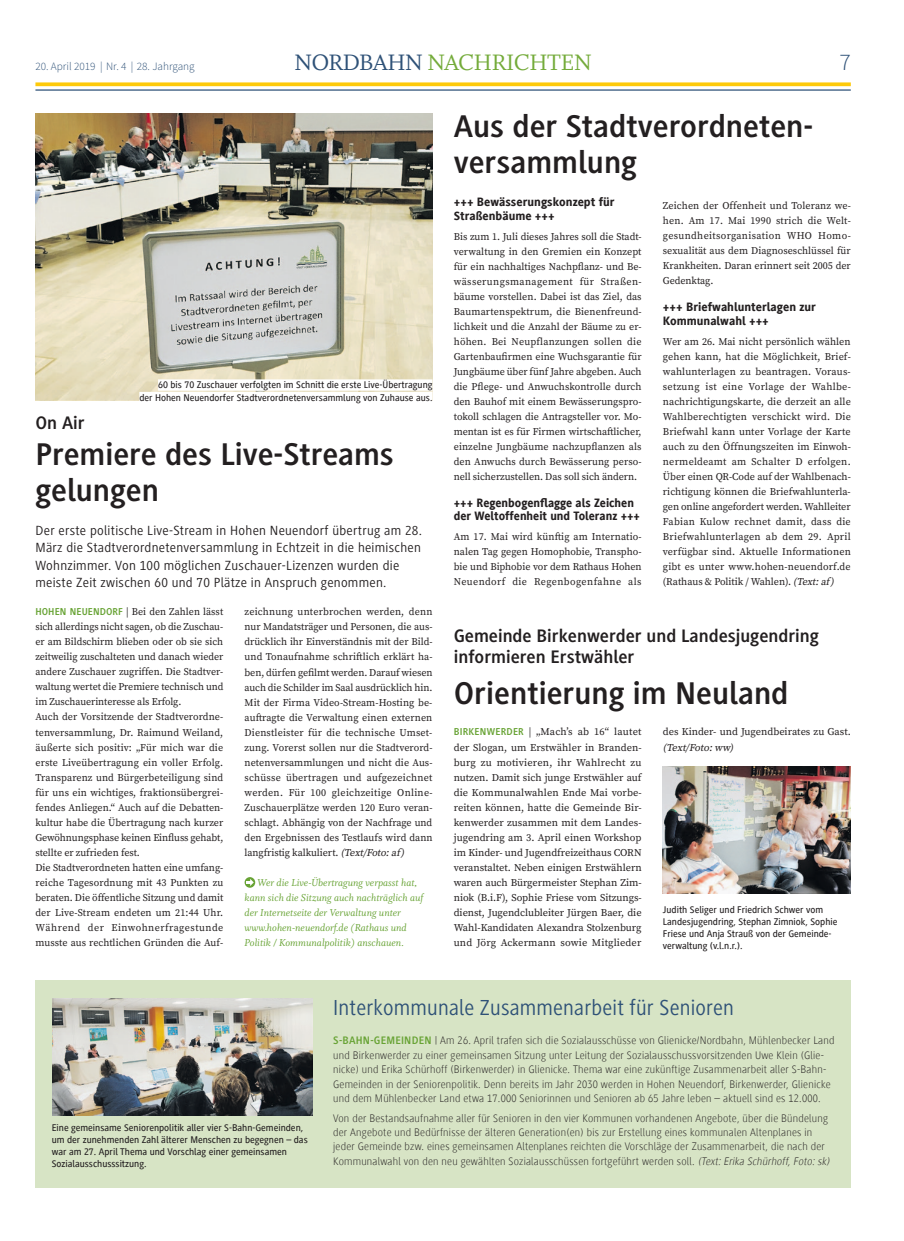
<style>
.page{position:relative;width:904px;height:1241px;background:#fff}
.page>*{position:absolute;margin:0;border:0;box-sizing:border-box;transform-origin:0 0}
.t1{font:700 32.5px/36.2px "Generis Sans Pro";color:#231f20}
.t2{font:25px "Whitman Roman LF";letter-spacing:-.02em;color:#74ab3a}
.t3{font:300 23.75px "Source Sans Pro";color:#2e5177}
.t4{font:22.5px "Generis Sans Pro";letter-spacing:.01em;color:#2e5177;scale:.96 1}
.t5{font:700 18.75px/21.2px "Generis Sans Pro";color:#231f20}
.t6{font:13.75px/17.5px "Generis Sans Pro";letter-spacing:.02em;color:#231f20}
.t7{font:800 12.5px/13.5px "Generis Sans Com";color:#231f20}
.t8{font:800 12.5px/13.5px "Generis Sans Com";color:#231f20;scale:.96 1}
.t9{font:100 11.25px/14.4px "Generis Sans Com";letter-spacing:.02em;color:#231f20}
.t10{font:11.25px/15px "Whitman Italic Os F";color:#68a335}
.t11{font:300 11.25px "Source Sans Pro";color:#2e5177}
.t12{font:10.38px/15px "Source Serif Pro";color:#231f20;text-align:justify}
.t13{font:italic 10.38px "Source Serif Pro";color:#231f20}
.t14{font:500 10px/12px "Generis Sans Com";color:#231f20}
.s1{color:#2e5177}
.s2{font-family:"Generis Sans Pro";font-weight:700;color:#68a335}
.s3{font-style:italic}
</style>
<div class="page">
<svg style="left:35px;top:82px;width:815px;height:4px;background:#fecf24"></svg>
<hr style="left:35px;top:89px;width:815px;height:2px;background:#2e5177">
<svg style="left:244px;top:877px;width:11px;height:10px"></svg>
<svg style="left:246px;top:878px;width:8px;height:7px"></svg>
<img style="left:35px;top:113px;width:397px;height:287px">
<div style="left:158px;top:379px;width:274px;height:11px;background:#fff"></div>
<div style="left:139px;top:392px;width:293px;height:11px;background:#fff"></div>
<div style="left:35px;top:980px;width:815px;height:207px;background:#d7e4c5"></div>
<img style="left:663px;top:766px;width:187px;height:127px">
<img style="left:52px;top:998px;width:261px;height:117px">
<p class="t11" style="left:35px;top:59px;width:161px">20. April 2019 | Nr. 4 | 28. Jahrgang</p>
<h2 class="t2" style="left:294px;top:49px;width:299px"><span class="s1">NORDBAHN</span> NACHRICHTEN</h2>
<h3 class="t3" style="left:839px;top:48px;width:13px">7</h3>
<p class="t14" style="left:139px;top:378px;width:295px;line-height:12.5px;text-align:right">60 bis 70 Zuschauer verfolgten im Schnitt die erste Live-Übertragung<br>der Hohen Neuendorfer Stadtverordnetenversammlung von Zuhause aus.</p>
<h3 class="t5" style="left:35px;top:412px;width:51px">On Air</h3>
<h1 class="t1" style="left:35px;top:436px;width:360px">Premiere des Live-Streams gelungen</h1>
<p class="t6" style="left:35px;top:521px;width:388px">Der erste politische Live-Stream in Hohen Neuendorf übertrug am 28.<br>März die Stadtverordnetenversammlung in Echtzeit in die heimischen Wohnzimmer. Von 100 möglichen Zuschauer-Lizenzen wurden die meiste Zeit zwischen 60 und 70 Plätze in Anspruch genommen.</p>
<p class="t12" style="left:35px;top:604px;width:189px;text-align:left"><span class="s2">H ohen N euendorf</span> | Bei den Zahlen lässt sich allerdings nicht sagen, ob die Zuschau&shy;er am Bildschirm blieben oder ob sie sich zeitweilig zuschalteten und danach wieder andere Zuschauer zugriffen. Die Stadtver&shy;waltung wertet die Premiere technisch und im Zuschauerinteresse als Erfolg.<br>Auch der Vorsitzende der Stadtverordne&shy;tenversammlung, Dr. Raimund Weiland, äußerte sich positiv: „Für mich war die erste Liveübertragung ein voller Erfolg.<br>Transparenz und Bürgerbeteiligung sind für uns ein wichtiges, fraktionsübergrei&shy;fendes Anliegen.“ Auch auf die Debatten&shy;kultur habe die Übertragung nach kurzer Gewöhnungsphase keinen Einfluss gehabt, stellte er zufrieden fest.<br>Die Stadtverordneten hatten eine umfang&shy;reiche Tagesordnung mit 43 Punkten zu beraten. Die öffentliche Sitzung und damit der Live-Stream endeten um 21:44 Uhr.<br>Während der Einwohnerfragestunde musste aus rechtlichen Gründen die Auf-</p>
<p class="t12" style="left:244px;top:605px;width:189px">zeichnung unterbrochen werden, denn nur Mandatsträger und Personen, die aus&shy;drücklich ihr Einverständnis mit der Bild&shy;und Tonaufnahme schriftlich erklärt ha&shy;ben, dürfen gefilmt werden. Darauf wiesen auch die Schilder im Saal ausdrücklich hin.<br>Mit der Firma Video-Stream-Hosting be&shy;auftragte die Verwaltung einen externen Dienstleister für die technische Umset&shy;zung. Vorerst sollen nur die Stadtverord&shy;netenversammlungen und nicht die Aus&shy;schüsse übertragen und aufgezeichnet werden. Für 100 gleichzeitige Online-Zuschauerplätze werden 120 Euro veran&shy;schlagt. Abhängig von der Nachfrage und den Ergebnissen des Testlaufs wird dann langfristig kalkuliert. <span class="s3">(Text/Foto:af)</span></p>
<p class="t10" style="left:244px;top:874px;width:180px;text-indent:13px">Wer die Live-Übertragung verpasst hat, kann sich die Sitzung auch nachträglich auf der Internetseite der Verwaltung unter www.hohen-neuendorf.de (Rathaus und Politik / Kommunalpolitik) anschauen.</p>
<h1 class="t1" style="left:454px;top:108px;width:361px">Aus der Stadtverordneten&shy;versammlung</h1>
<p class="t7" style="left:454px;top:195px;width:162px">+++ Bewässerungskonzept für<br>Straßenbäume +++</p>
<p class="t12" style="left:454px;top:229px;width:189px">Bis zum 1. Juli dieses Jahres soll die Stadt&shy;verwaltung in den Gremien ein Konzept für ein nachhaltiges Nachpflanz- und Be&shy;wässerungsmanagement für Straßen&shy;bäume vorstellen. Dabei ist das Ziel, das Baumartenspektrum, die Bienenfreund&shy;lichkeit und die Anzahl der Bäume zu er&shy;höhen. Bei Neupflanzungen sollen die Gartenbaufirmen eine Wuchsgarantie für Jungbäume über fünf Jahre abgeben. Auch die Pflege- und Anwuchskontrolle durch den Bauhof mit einem Bewässerungspro&shy;tokoll schlagen die Antragsteller vor. Mo&shy;mentan ist es für Firmen wirtschaftlicher, einzelne Jungbäume nachzupflanzen als den Anwuchs durch Bewässerung perso&shy;nell sicherzustellen. Das soll sich ändern.</p>
<p class="t8" style="left:454px;top:495px;width:196px">+++ Regenbogenflagge als Zeichen der Weltoffenheit und Toleranz +++</p>
<p class="t12" style="left:454px;top:529px;width:189px">Am 17. Mai wird künftig am Internatio&shy;nalen Tag gegen Homophobie, Transpho&shy;bie und Biphobie vor dem Rathaus Hohen Neuendorf die Regenbogenfahne als</p>
<p class="t12" style="left:663px;top:198px;width:189px">Zeichen der Offenheit und Toleranz we&shy;hen. Am 17. Mai 1990 strich die Welt&shy;gesundheitsorganisation WHO Homo&shy;sexualität aus dem Diagnoseschlüssel für Krankheiten. Daran erinnert seit 2005 der Gedenktag.</p>
<p class="t7" style="left:663px;top:300px;width:155px">+++ Briefwahlunterlagen zur -Kommunalwahl +++</p>
<p class="t12" style="left:663px;top:334px;width:189px">Wer am 26. Mai nicht persönlich wählen gehen kann, hat die Möglichkeit, Brief&shy;wahlunterlagen zu beantragen. Voraus&shy;setzung ist eine Vorlage der Wahlbe&shy;nachrichtigungskarte, die derzeit an alle Wahlberechtigten verschickt wird. Die Briefwahl kann unter Vorlage der Karte auch zu den Öffnungszeiten im Einwoh&shy;nermeldeamt am Schalter D erfolgen.<br>Über einen QR-Code auf der Wahlbenach&shy;richtigung können die Briefwahlunterla&shy;gen online angefordert werden. Wahlleiter Fabian Kulow rechnet damit, dass die Briefwahlunterlagen ab dem 29. April verfügbar sind. Aktuelle Informationen gibt es unter www.hohen-neuendorf.de (Rathaus &amp; Politik / Wahlen). <span class="s3">(Text:af)</span></p>
<h3 class="t5" style="left:454px;top:625px;width:367px">Gemeinde Birkenwerder und Landesjugendring informieren Erstwähler</h3>
<h1 class="t1" style="left:454px;top:675px;width:336px">Orientierung im Neuland</h1>
<p class="t12" style="left:454px;top:724px;width:189px"><span class="s2">Birkenwerder</span> | „Mach’s ab 16“ lautet der Slogan, um Erstwähler in Branden&shy;burg zu motivieren, ihr Wahlrecht zu nutzen. Damit sich junge Erstwähler auf die Kommunalwahlen Ende Mai vorbe&shy;reiten können, hatte die Gemeinde Bir&shy;kenwerder zusammen mit dem Landes&shy;jugendring am 3. April einen Workshop im Kinder- und Jugendfreizeithaus CORN veranstaltet. Neben einigen Erstwählern waren auch Bürgermeister Stephan Zim&shy;niok (B.i.F), Sophie Friese vom Sitzungs&shy;dienst, Jugendclubleiter Jürgen Baer, die Wahl-Kandidaten Alexandra Stolzenburg und Jörg Ackermann sowie Mitglieder</p>
<p class="t12" style="left:663px;top:724px;width:189px">des Kinder- und Jugendbeirates zu Gast.</p>
<p class="t13" style="left:663px;top:740px;width:74px">(Text/Foto:ww)</p>
<p class="t14" style="left:663px;top:903px;width:176px">Judith Seliger und Friedrich Schwer vom Landesjugendring, Stephan Zimniok, Sophie Friese und Anja Strauß von der Gemeinde&shy;verwaltung (v.l.n.r.).</p>
<p class="t14" style="left:52px;top:1121px;width:257px">Eine gemeinsame Seniorenpolitik aller vier S-Bahn-Gemeinden, um der zunehmenden Zahl älterer Menschen zu begegnen – das war am 27. April Thema und Vorschlag einer gemeinsamen Sozialausschusssitzung.</p>
<h3 class="t4" style="left:333px;top:995px;width:419px">Interkommunale Zusammenarbeit für Senioren</h3>
<p class="t9" style="left:333px;top:1033px;width:502px"><span class="s2">S-Bahn-Gem einden</span> | Am 26. April trafen sich die Sozialausschüsse von Glienicke/Nordbahn, Mühlenbecker Land und Birkenwerder zu einer gemeinsamen Sitzung unter Leitung der Sozialausschussvorsitzenden Uwe Klein (Glie&shy;nicke) und Erika Schürhoff (Birkenwerder) in Glienicke. Thema war eine zukünftige Zusammenarbeit aller S-Bahn-Gemeinden in der Seniorenpolitik. Denn bereits im Jahr 2030 werden in Hohen Neuendorf, Birkenwerder, Glienicke und dem Mühlenbecker Land etwa 17.000 Seniorinnen und Senioren ab 65 Jahre leben – aktuell sind es 12.000.</p>
<p class="t9" style="left:333px;top:1110px;width:500px">Von der Bestandsaufnahme aller für Senioren in den vier Kommunen vorhandenen Angebote, über die Bündelung der Angebote und Bedürfnisse der älteren Generation(en) bis zur Erstellung eines kommunalen Altenplanes in jeder Gemeinde bzw. eines gemeinsamen Altenplanes reichten die Vorschläge der Zusammenarbeit, die nach der Kommunalwahl von den neu gewählten Sozialausschüssen fortgeführt werden soll. <span class="s3">(Text: Erika Schürhoff, Foto: sk)</span></p>
</div>
